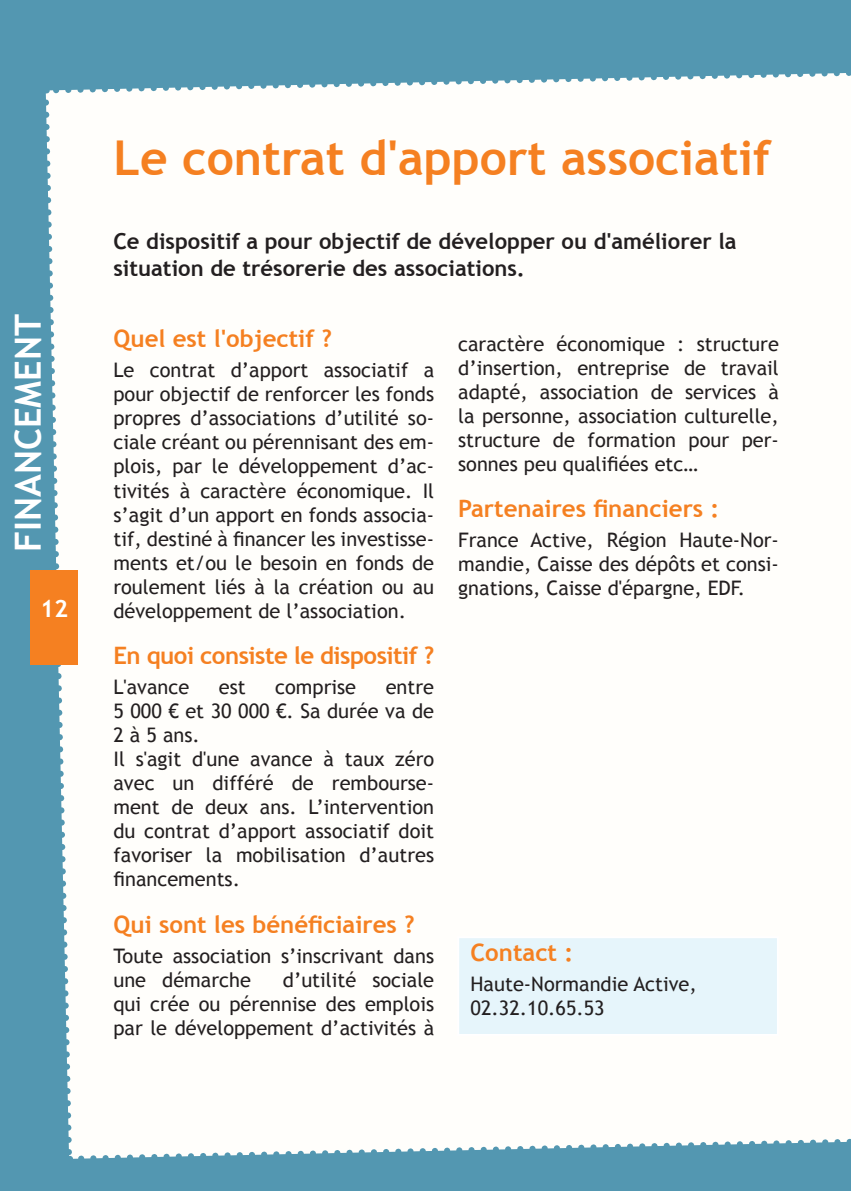
<style>
.page{position:relative;width:851px;height:1191px;background:#fff}
.page>*{position:absolute;margin:0;border:0;box-sizing:border-box;transform-origin:0 0}
.t1{font:700 48px "Trebuchet MS";color:#f58021}
.t2{font:700 36px "Trebuchet MS";color:#fff}
.t3{font:700 24px "Trebuchet MS";color:#f58021}
.t4{font:700 24px "Trebuchet MS";letter-spacing:-.02em;color:#f58021}
.t5{font:700 24px "Trebuchet MS";color:#fff}
.t6{font:700 22px/26.4px "Trebuchet MS";color:#231f20}
.t7{font:20px/24px "Trebuchet MS";color:#231f20;text-align:justify}
</style>
<div class="page">
<div style="left:0;top:0;width:850px;height:1191px;background:#5397b1"></div>
<div style="left:40px;top:50px;width:811px;height:1114px;background:#fffefb"></div>
<div style="left:30px;top:570px;width:48px;height:94px;background:#f58021"></div>
<div style="left:458px;top:937px;width:319px;height:98px;background:#e6f5fb"></div>
<div style="left:457px;top:936px;width:321px;height:100px;border:2px solid #fff"></div>
<h2 class="t2" style="left:5px;top:552px;width:239px;rotate:-90deg">FINANCEMENT</h2>
<p class="t5" style="left:40px;top:593px;width:30px">12</p>
<h1 class="t1" style="left:113px;top:128px;width:658px">Le contrat d'apport associatif</h1>
<p class="t6" style="left:113px;top:228px;width:624px">Ce dispositif a pour objectif de développer ou d'améliorer la situation de trésorerie des associations.</p>
<p class="t3" style="left:113px;top:324px;width:220px">Quel est l'objectif ?</p>
<p class="t7" style="left:113px;top:359px;width:322px">Le contrat d’apport associatif a pour objectif de renforcer les fonds propres d’associations d’utilité so&shy;ciale créant ou pérennisant des em&shy;plois, par le développement d’ac&shy;tivités à caractère économique. Il s’agit d’un apport en fonds associa&shy;tif, destiné à financer les investisse&shy;ments et/ou le besoin en fonds de roulement liés à la création ou au développement de l’association.</p>
<p class="t4" style="left:113px;top:641px;width:322px">En quoi consiste le dispositif ?</p>
<p class="t7" style="left:113px;top:675px;width:77px">L'avance</p>
<p class="t7" style="left:219px;top:675px;width:28px">est</p>
<p class="t7" style="left:275px;top:675px;width:82px">comprise</p>
<p class="t7" style="left:113px;top:675px;width:322px;text-align:left;text-indent:272px">entre<br>5 000 € et 30 000 €. Sa durée va de<br>2 à 5 ans.<br>Il s'agit d'une avance à taux zéro avec un différé de rembourse&shy;ment de deux ans. L’intervention du contrat d’apport associatif doit favoriser la mobilisation d’autres financements.</p>
<p class="t3" style="left:113px;top:909px;width:303px">Qui sont les bénéficiaires ?</p>
<p class="t7" style="left:113px;top:944px;width:322px">Toute association s’inscrivant dans une démarche</p>
<p class="t7" style="left:113px;top:968px;width:322px;text-indent:169px">d’utilité sociale qui crée ou pérennise des emplois par le développement d’activités à</p>
<p class="t7" style="left:458px;top:332px;width:322px">caractère économique : structure d’insertion, entreprise de travail adapté, association de services à la personne, association culturelle, structure de formation pour per&shy;sonnes peu qualifiées etc…</p>
<p class="t3" style="left:458px;top:494px;width:262px">Partenaires financiers :</p>
<p class="t7" style="left:458px;top:528px;width:322px">France Active, Région Haute-Nor&shy;mandie, Caisse des dépôts et consi&shy;gnations, Caisse d'épargne, EDF.</p>
<p class="t3" style="left:470px;top:937px;width:104px">Contact :</p>
<p class="t7" style="left:470px;top:972px;width:228px">Haute-Normandie Active,<br>02.32.10.65.53</p>
</div>
